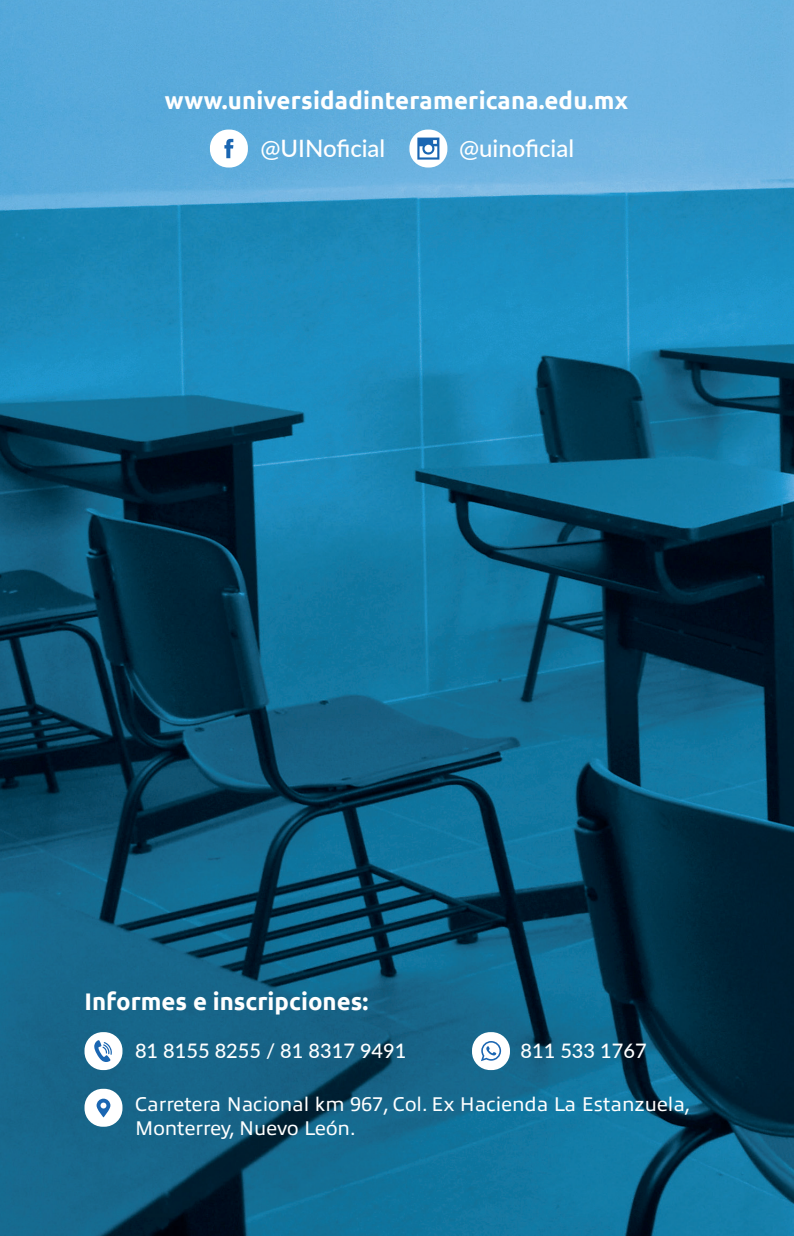
<style>
.page{position:relative;width:794px;height:1236px;background:#fff}
.page>*{position:absolute;margin:0;border:0;box-sizing:border-box;transform-origin:0 0}
.t1{font:700 24px "Ubuntu";letter-spacing:.005em;color:#fff}
.t2{font:500 24px "Lato";color:#fff}
.t3{font:20px/24px "Allumi Std";color:#fff}
.t4{font:500 20px "Lato";color:#fff}
</style>
<div class="page">
<img style="left:0;top:0;width:794px;height:1236px">
<div style="left:210px;top:130px;width:38px;height:38px;background:#fff;border-radius:18px"></div>
<svg style="left:224px;top:139px;width:9px;height:19px"></svg>
<div style="left:409px;top:130px;width:38px;height:38px;background:#fff;border-radius:18px"></div>
<svg style="left:417px;top:138px;width:22px;height:22px"></svg>
<div style="left:84px;top:1089px;width:38px;height:38px;background:#fff;border-radius:18px"></div>
<svg style="left:97px;top:1099px;width:13px;height:18px"></svg>
<div style="left:472px;top:1032px;width:38px;height:38px;background:#fff;border-radius:18px"></div>
<svg style="left:481px;top:1041px;width:20px;height:20px"></svg>
<div style="left:84px;top:1032px;width:38px;height:38px;background:#fff;border-radius:18px"></div>
<svg style="left:94px;top:1040px;width:18px;height:22px"></svg>
<p class="t1" style="left:165px;top:86px;width:465px">www.universidadinteramericana.edu.mx</p>
<p class="t2" style="left:260px;top:131px;width:126px">@UINoficial</p>
<p class="t2" style="left:459px;top:131px;width:117px">@uinoficial</p>
<p class="t1" style="left:84px;top:987px;width:285px">Informes e inscripciones:</p>
<p class="t4" style="left:135px;top:1037px;width:273px">81 8155 8255 / 81 8317 9491</p>
<p class="t4" style="left:520px;top:1037px;width:128px">811 533 1767</p>
<p class="t3" style="left:135px;top:1093px;width:557px">Carretera Nacional km 967, Col. Ex Hacienda La Estanzuela,<br>Monterrey, Nuevo León.</p>
</div>
